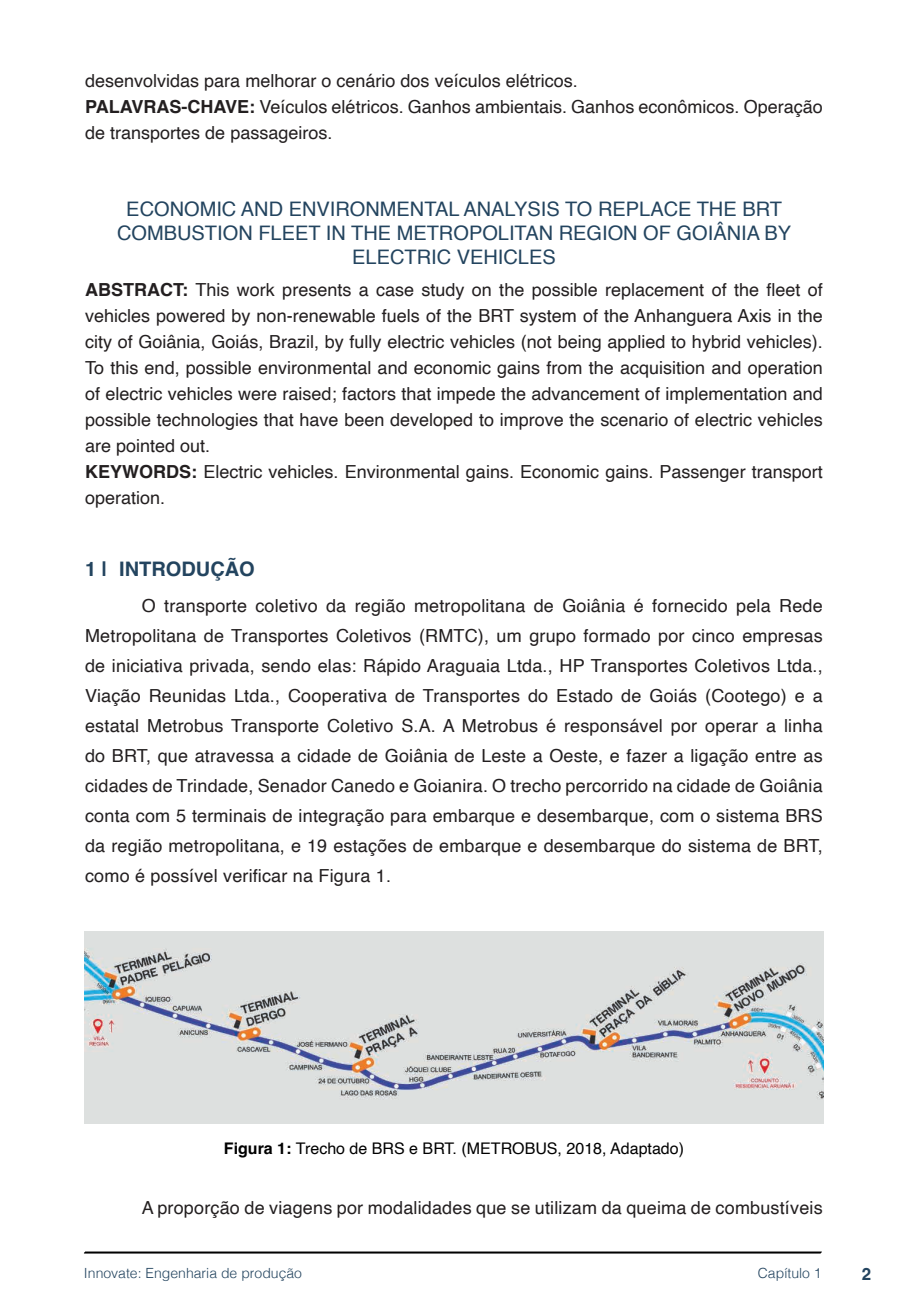
<style>
.page{position:relative;width:908px;height:1304px;background:#fff}
.page>*{position:absolute;margin:0;border:0;box-sizing:border-box;transform-origin:0 0}
.t1{font:20px/24px "Helvetica";color:#23445f;text-align:center}
.t2{font:700 20px "Helvetica";color:#23445f}
.t3{font:18px/26px "Helvetica";color:#231f20}
.t4{font:700 16.8px "Helvetica";color:#23445f}
.t5{font:16px "Helvetica";color:#000}
.t6{font:300 14px "Helvetica";color:#23445f}
.s1{font-weight:700}
</style>
<div class="page">
<svg style="left:84px;top:1251px;width:737px;height:3px;background:#515151"></svg>
<img style="left:85px;top:932px;width:737px;height:191px">
<p class="t3" style="left:85px;top:68px;width:738px">desenvolvidas para melhorar o cenário dos veículos elétricos.<br><span class="s1">PALAVRAS-CHAVE:</span> Veículos elétricos. Ganhos ambientais. Ganhos econômicos. Operação de transportes de passageiros.</p>
<p class="t1" style="left:117px;top:198px;width:675px">ECONOMIC AND ENVIRONMENTAL ANALYSIS TO REPLACE THE BRT<br>COMBUSTION FLEET IN THE METROPOLITAN REGION OF GOIÂNIA BY<br>ELECTRIC VEHICLES</p>
<p class="t3" style="left:85px;top:277px;width:739px"><span class="s1">ABSTRACT:</span> This work presents a case study on the possible replacement of the fleet of vehicles powered by non-renewable fuels of the BRT system of the Anhanguera Axis in the city of Goiânia, Goiás, Brazil, by fully electric vehicles (not being applied to hybrid vehicles).<br>To this end, possible environmental and economic gains from the acquisition and operation of electric vehicles were raised; factors that impede the advancement of implementation and possible technologies that have been developed to improve the scenario of electric vehicles are pointed out.<br><span class="s1">KEYWORDS:</span> Electric vehicles. Environmental gains. Economic gains. Passenger transport operation.</p>
<p class="t2" style="left:85px;top:557px;width:171px">1 | INTRODUÇÃO</p>
<p class="t3" style="left:85px;top:591px;width:738px;line-height:30px;text-align:justify;text-indent:57px">O transporte coletivo da região metropolitana de Goiânia é fornecido pela Rede Metropolitana de Transportes Coletivos (RMTC), um grupo formado por cinco empresas de iniciativa privada, sendo elas: Rápido Araguaia Ltda., HP Transportes Coletivos Ltda., Viação Reunidas Ltda., Cooperativa de Transportes do Estado de Goiás (Cootego) e a estatal Metrobus Transporte Coletivo S.A. A Metrobus é responsável por operar a linha do BRT, que atravessa a cidade de Goiânia de Leste a Oeste, e fazer a ligação entre as cidades de Trindade, Senador Canedo e Goianira. O trecho percorrido na cidade de Goiânia conta com 5 terminais de integração para embarque e desembarque, com o sistema BRS da região metropolitana, e 19 estações de embarque e desembarque do sistema de BRT, como é possível verificar na Figura 1.</p>
<p class="t5" style="left:224px;top:1136px;width:461px"><span class="s1">Figura 1:</span> Trecho de BRS e BRT. (METROBUS, 2018, Adaptado)</p>
<p class="t3" style="left:142px;top:1195px;width:682px">A proporção de viagens por modalidades que se utilizam da queima de combustíveis</p>
<p class="t6" style="left:84px;top:1261px;width:219px">Innovate: Engenharia de produção</p>
<p class="t6" style="left:757px;top:1261px;width:65px">Capítulo 1</p>
<p class="t4" style="left:861px;top:1264px;width:11px">2</p>
</div>
